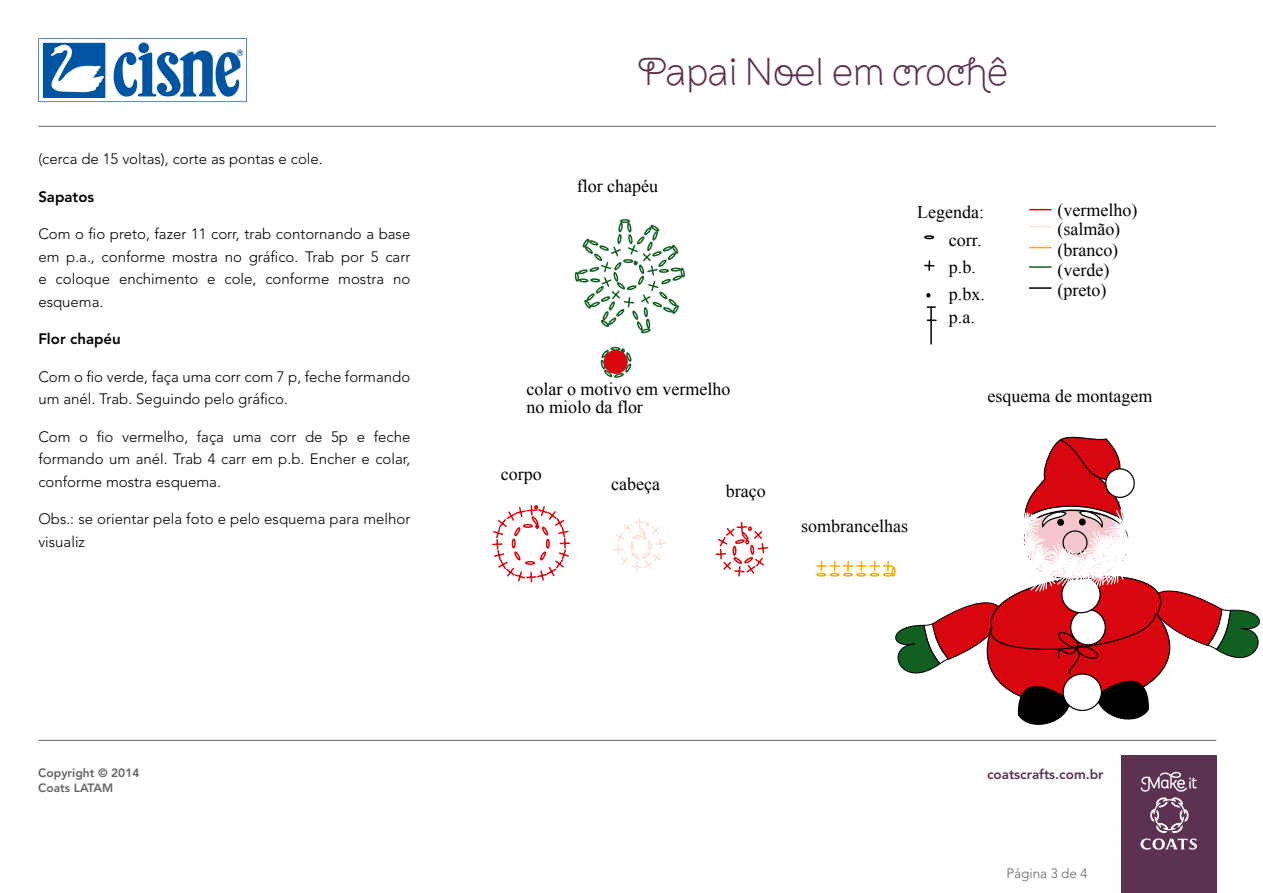
<style>
.page{position:relative;width:1263px;height:893px;background:#fff}
.page>*{position:absolute;margin:0;border:0;box-sizing:border-box;transform-origin:0 0}
.t1{font:300 39.75px "Brownstone Sans";letter-spacing:-.01em;color:#5d3151}
.t2{font:18px/20px "Times New Roman";color:#000}
.t3{font:300 15px/22.5px "Avenir LT Std";color:#000;text-align:justify}
.t4{font:800 15px "Avenir LT Std";color:#000}
.t5{font:800 13.5px "Avenir LT Std";color:#5d3151}
.t6{font:300 13.5px "Avenir LT Std";color:#616563}
.t7{font:800 12px "Avenir LT Std";color:#616563}
</style>
<div class="page">
<div style="left:1121px;top:756px;width:95px;height:137px;background:#5d3151"></div>
<svg style="left:1140px;top:772px;width:57px;height:78px"></svg>
<hr style="left:38px;top:740px;width:1178px;height:1px;background:#616563">
<hr style="left:38px;top:126px;width:1178px;height:1px;background:#616563">
<svg style="left:38px;top:38px;width:209px;height:64px"></svg>
<svg style="left:926px;top:293px;width:4px;height:5px"></svg>
<svg style="left:927px;top:306px;width:8px;height:2px"></svg>
<hr style="left:930px;top:307px;width:2px;height:37px;background:#000">
<svg style="left:927px;top:319px;width:9px;height:2px"></svg>
<svg style="left:925px;top:261px;width:9px;height:9px"></svg>
<div style="left:924px;top:235px;width:10px;height:4px;border:2px solid #000;border-radius:50%"></div>
<svg style="left:1029px;top:209px;width:22px;height:1px"></svg>
<svg style="left:1029px;top:226px;width:22px;height:1px"></svg>
<svg style="left:1029px;top:247px;width:22px;height:1px"></svg>
<hr style="left:1029px;top:266px;width:22px;height:2px;background:#115f21">
<hr style="left:1029px;top:287px;width:22px;height:2px;background:#000">
<svg style="left:574px;top:219px;width:111px;height:115px"></svg>
<svg style="left:600px;top:346px;width:32px;height:32px"></svg>
<div style="left:604px;top:351px;width:23px;height:22px;background:#d8060e;border-radius:50%"></div>
<div style="left:604px;top:350px;width:24px;height:24px;border:2px solid #d8060e;border-radius:50%"></div>
<svg style="left:492px;top:505px;width:79px;height:78px"></svg>
<svg style="left:613px;top:517px;width:53px;height:55px"></svg>
<svg style="left:715px;top:521px;width:53px;height:56px"></svg>
<div style="left:816px;top:573px;width:10px;height:4px;border:2px solid #f5ab00;border-radius:50%"></div>
<svg style="left:949px;top:739px;width:268px;height:2px"></svg>
<svg style="left:817px;top:436px;width:443px;height:289px"></svg>
<p class="t3" style="left:38px;top:148px;width:286px">(cerca de 15 voltas), corte as pontas e cole.</p>
<p class="t4" style="left:38px;top:188px;width:57px">Sapatos</p>
<p class="t3" style="left:38px;top:223px;width:373px">Com o fio preto, fazer 11 corr, trab contornando a base em p.a., conforme mostra no gráfico. Trab por 5 carr e coloque enchimento e cole, conforme mostra no esquema.</p>
<p class="t4" style="left:38px;top:330px;width:84px">Flor chapéu</p>
<p class="t3" style="left:38px;top:366px;width:373px">Com o fio verde, faça uma corr com 7 p, feche formando um anél. Trab. Seguindo pelo gráfico.</p>
<p class="t3" style="left:38px;top:426px;width:374px">Com o fio vermelho, faça uma corr de 5p e feche formando um anél. Trab 4 carr em p.b. Encher e colar, conforme mostra esquema.</p>
<p class="t3" style="left:38px;top:508px;width:374px">Obs.: se orientar pela foto e pelo esquema para melhor visualiz</p>
<h1 class="t1" style="left:637px;top:48px;width:373px">Papai Noel em crochê</h1>
<p class="t2" style="left:577px;top:175px;width:83px">flor chapéu</p>
<p class="t2" style="left:526px;top:380px;width:205px;line-height:18px">colar o motivo em vermelho no miolo da flor</p>
<p class="t2" style="left:501px;top:464px;width:42px">corpo</p>
<p class="t2" style="left:611px;top:473px;width:50px">cabeça</p>
<p class="t2" style="left:726px;top:481px;width:41px">braço</p>
<p class="t2" style="left:917px;top:197px;width:68px;line-height:28.7px;text-align:right">Legenda: corr.</p>
<p class="t2" style="left:949px;top:254px;width:37px;line-height:26.5px">p.b. p.bx.</p>
<p class="t2" style="left:949px;top:307px;width:27px">p.a.</p>
<p class="t2" style="left:1057px;top:200px;width:81px">(vermelho) (salmão) (branco) (verde) (preto)</p>
<p class="t2" style="left:987px;top:386px;width:166px">esquema de montagem</p>
<p class="t2" style="left:801px;top:516px;width:108px">sombrancelhas</p>
<p class="t7" style="left:38px;top:766px;width:103px">Copyright © 2014</p>
<p class="t5" style="left:987px;top:766px;width:118px">coatscrafts.com.br</p>
<p class="t7" style="left:38px;top:781px;width:76px">Coats LATAM</p>
<p class="t6" style="left:1006px;top:865px;width:83px">Página 3 de 4</p>
</div>
